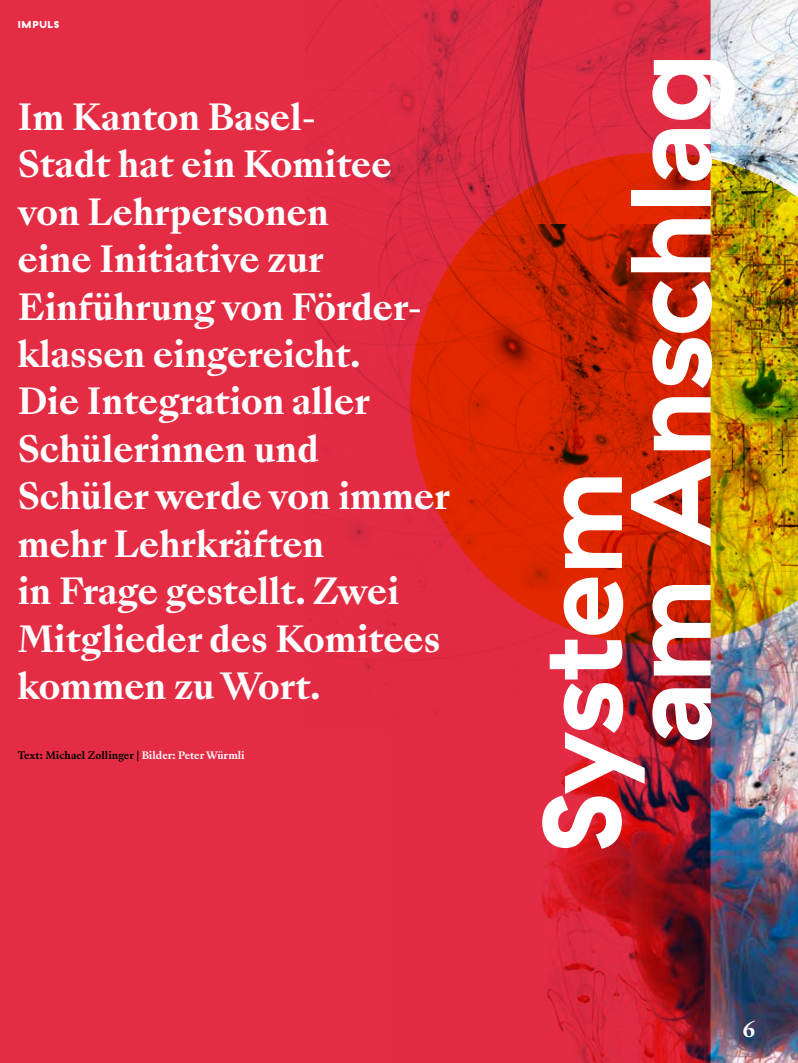
<style>
.page{position:relative;width:798px;height:1063px;background:#fff}
.page>*{position:absolute;margin:0;border:0;box-sizing:border-box;transform-origin:0 0}
.t1{font:700 113.75px/88.8px "GT Haptik";color:#fff}
.t2{font:700 35px/47.5px "Sang Bleu Kingdom";color:#fff}
.t3{font:700 20px "Sang Bleu Kingdom";color:#fff}
.t4{font:700 10px "Sang Bleu Republic";color:#000}
.t5{font:900 10px "GT Haptik";letter-spacing:.07em;color:#fff}
.s1{color:#fff}
</style>
<div class="page">
<div style="left:0;top:0;width:350px;height:1063px;background:#e52c45"></div>
<div style="left:305px;top:0;width:45px;height:729px;background:#e42b44"></div>
<img style="left:350px;top:0;width:447px;height:1063px">
<svg style="left:410px;top:153px;width:387px;height:492px;background:#d22a0f"></svg>
<img style="left:684px;top:153px;width:113px;height:419px">
<p class="t5" style="left:18px;top:18px;width:43px">IMPULS</p>
<p class="t2" style="left:18px;top:94px;width:434px">Im Kanton Basel-<br>Stadt hat ein Komitee von Lehrpersonen<br>eine Initiative zur<br>Einführung von Förder&shy;klassen eingereicht.<br>Die Integration aller<br>Schülerinnen und<br>Schüler werde von immer mehr Lehrkräften<br>in Frage gestellt. Zwei<br>Mitglieder des Komitees kommen zu Wort.</p>
<p class="t4" style="left:18px;top:748px;width:228px">Text: Michael Zollinger | <span class="s1">Bilder: Peter Würmli</span></p>
<h1 class="t1" style="left:537px;top:743px;width:692px;text-indent:-110px;rotate:-90deg">System<br>am Anschlag</h1>
<p class="t3" style="left:742px;top:1015px;width:14px">6</p>
</div>
